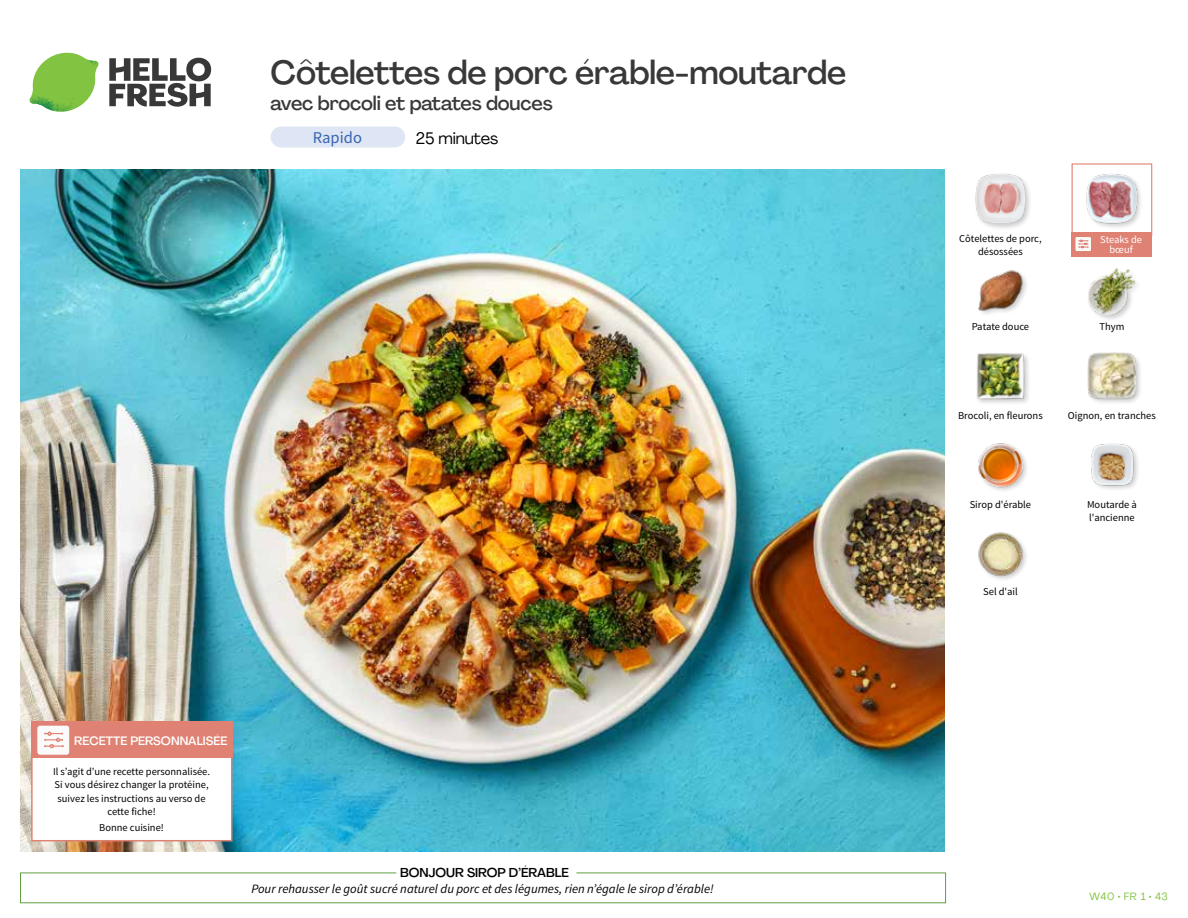
<style>
.page{position:relative;width:1188px;height:918px;background:#fff}
.page>*{position:absolute;margin:0;border:0;box-sizing:border-box;transform-origin:0 0}
.t1{font:500 33px "Agrandir";letter-spacing:-.01em;color:#383839}
.t2{font:500 19.5px "Agrandir";letter-spacing:-.01em;color:#383839}
.t3{font:16.5px "Agrandir";letter-spacing:-.01em;color:#000}
.t4{font:16.5px "Source Sans Pro";color:#3763af}
.t5{font:italic 12.75px "Source Sans Pro";color:#000}
.t6{font:500 12.75px "Agrandir";color:#000}
.t7{font:500 12px "Agrandir";color:#fff}
.t8{font:10.5px/13.5px "Source Sans Pro";color:#000;text-align:center}
.t9{font:10.5px/10.5px "Source Sans Pro";letter-spacing:-.005em;color:#fff;text-align:center}
.t10{font:10.5px "Agrandir";letter-spacing:.05em;color:#82c341}
</style>
<div class="page">
<div style="left:271px;top:127px;width:134px;height:20px;background:#dee5f4;border-radius:10px"></div>
<div style="left:1072px;top:163px;width:80px;height:73px;border:1px solid #df8273"></div>
<div style="left:1072px;top:232px;width:80px;height:25px;background:#df8273"></div>
<div style="left:1075px;top:237px;width:16px;height:15px;background:#fafafa;border-radius:2px"></div>
<div style="left:1075px;top:236px;width:17px;height:16px;border:1px solid #df8273;border-radius:2px"></div>
<svg style="left:1079px;top:240px;width:10px;height:8px"></svg>
<img style="left:1091px;top:443px;width:47px;height:46px">
<img style="left:978px;top:443px;width:49px;height:48px">
<img style="left:978px;top:532px;width:48px;height:48px">
<div style="left:1086px;top:352px;width:57px;height:54px;background:#000;opacity:.2"></div>
<img style="left:1088px;top:352px;width:48px;height:48px">
<div style="left:975px;top:352px;width:56px;height:54px;background:#000;opacity:.2"></div>
<img style="left:976px;top:352px;width:49px;height:49px">
<div style="left:1087px;top:268px;width:56px;height:55px;background:#000;opacity:.2"></div>
<img style="left:1088px;top:268px;width:48px;height:48px">
<img style="left:978px;top:270px;width:48px;height:44px">
<img style="left:1086px;top:174px;width:55px;height:53px">
<div style="left:974px;top:173px;width:58px;height:58px;background:#000;opacity:.2"></div>
<img style="left:974px;top:173px;width:52px;height:52px">
<svg style="left:109px;top:57px;width:102px;height:50px"></svg>
<svg style="left:34px;top:53px;width:62px;height:40px"></svg>
<img style="left:67px;top:53px;width:32px;height:26px">
<img style="left:33px;top:75px;width:59px;height:11px">
<img style="left:29px;top:79px;width:61px;height:33px">
<img style="left:65px;top:86px;width:27px;height:25px">
<div style="left:20px;top:873px;width:926px;height:30px;border:1px solid #609f43"></div>
<div style="left:396px;top:865px;width:180px;height:15px;background:#fff"></div>
<img style="left:21px;top:170px;width:924px;height:682px">
<div style="left:31px;top:733px;width:201px;height:108px;background:#fff;border:2px solid #df8273"></div>
<div style="left:31px;top:722px;width:202px;height:36px;background:#df8273"></div>
<div style="left:37px;top:725px;width:33px;height:30px;background:#fafafa;border-radius:3px"></div>
<div style="left:36px;top:725px;width:34px;height:31px;border:1px solid #df8273;border-radius:3px"></div>
<svg style="left:45px;top:732px;width:18px;height:16px"></svg>
<h1 class="t1" style="left:271px;top:52px;width:577px">Côtelettes de porc érable-moutarde</h1>
<h2 class="t2" style="left:271px;top:91px;width:284px">avec brocoli et patates douces</h2>
<h3 class="t4" style="left:313px;top:128px;width:51px">Rapido</h3>
<h3 class="t3" style="left:416px;top:128px;width:84px">25 minutes</h3>
<p class="t7" style="left:74px;top:733px;width:155px">RECETTE PERSONNALISÉE</p>
<p class="t8" style="left:53px;top:765px;width:158px">Il s’agit d’une recette personnalisée.<br>Si vous désirez changer la protéine, suivez les instructions au verso de cette fiche!</p>
<p class="t8" style="left:99px;top:821px;width:66px">Bonne cuisine!</p>
<p class="t6" style="left:400px;top:864px;width:170px">BONJOUR SIROP D’ÉRABLE</p>
<p class="t5" style="left:251px;top:881px;width:464px">Pour rehausser le goût sucré naturel du porc et des légumes, rien n’égale le sirop d’érable!</p>
<p class="t8" style="left:959px;top:232px;width:84px">Côtelettes de porc, désossées</p>
<p class="t9" style="left:1100px;top:234px;width:43px">Steaks de bœuf</p>
<p class="t8" style="left:972px;top:320px;width:59px">Patate douce</p>
<p class="t8" style="left:1099px;top:320px;width:26px">Thym</p>
<p class="t8" style="left:958px;top:409px;width:86px">Brocoli, en fleurons</p>
<p class="t8" style="left:1068px;top:409px;width:89px">Oignon, en tranches</p>
<p class="t8" style="left:970px;top:498px;width:63px">Sirop d'érable</p>
<p class="t8" style="left:983px;top:585px;width:36px">Sel d'ail</p>
<p class="t8" style="left:1087px;top:498px;width:51px;text-align:left">Moutarde à l'ancienne</p>
<p class="t10" style="left:1090px;top:890px;width:80px">W40 • FR 1 • 43</p>
</div>
